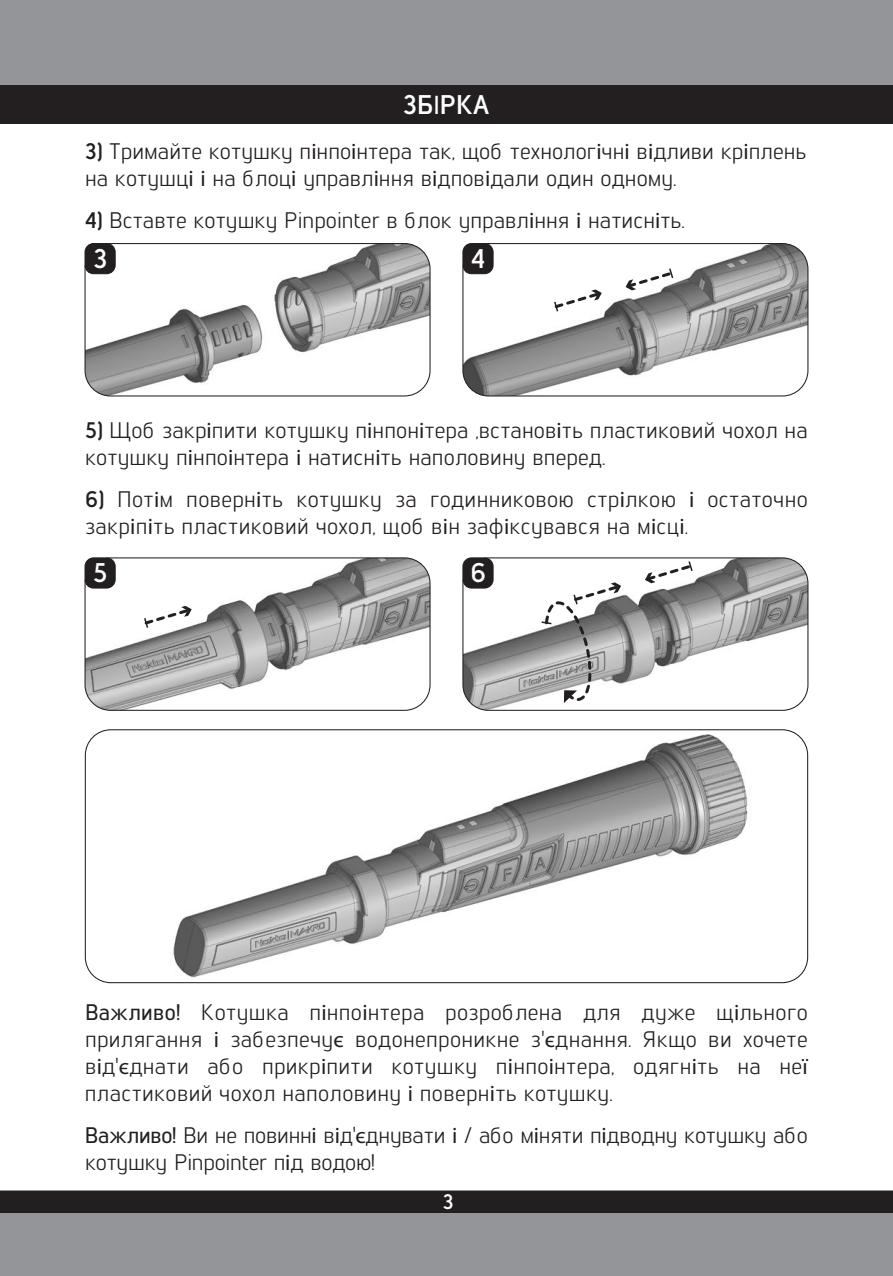
<style>
.page{position:relative;width:893px;height:1276px;background:#fff}
.page>*{position:absolute;margin:0;border:0;box-sizing:border-box;transform-origin:0 0}
.t1{font:700 27px "Lintel";color:#fff}
.t2{font:22.5px/27px "Lintel";letter-spacing:.005em;color:#231f20}
.t3{font:700 21px "Lintel";color:#fff}
.s1{font-family:"Myriad Pro";font-weight:400}
.s2{font-weight:700}
.s3{font-family:"Myriad Pro"}
.s4{font-weight:500}
</style>
<div class="page">
<img style="left:85px;top:731px;width:714px;height:251px">
<div style="left:0;top:0;width:893px;height:124px;background:#939598"></div>
<div style="left:0;top:85px;width:893px;height:39px;background:#231f20"></div>
<div style="left:0;top:1191px;width:893px;height:85px;background:#939598"></div>
<div style="left:0;top:1191px;width:893px;height:21px;background:#231f20"></div>
<img style="left:85px;top:558px;width:344px;height:152px">
<div style="left:85px;top:557px;width:346px;height:154px;border:1px solid #231f20;border-radius:26px"></div>
<div style="left:85px;top:558px;width:30px;height:30px;background:#231f20;border-radius:9px"></div>
<div style="left:85px;top:557px;width:31px;height:31px;border:1px solid #231f20;border-radius:9px"></div>
<svg style="left:142px;top:606px;width:50px;height:22px"></svg>
<img style="left:464px;top:559px;width:344px;height:151px">
<div style="left:462px;top:557px;width:346px;height:154px;border:1px solid #231f20;border-radius:26px"></div>
<div style="left:463px;top:558px;width:30px;height:30px;background:#231f20;border-radius:9px"></div>
<div style="left:462px;top:557px;width:32px;height:31px;border:1px solid #231f20;border-radius:9px"></div>
<svg style="left:644px;top:561px;width:50px;height:22px"></svg>
<svg style="left:542px;top:582px;width:80px;height:121px"></svg>
<img style="left:85px;top:243px;width:344px;height:153px">
<div style="left:85px;top:243px;width:346px;height:153px;border:1px solid #231f20;border-radius:26px"></div>
<div style="left:85px;top:243px;width:30px;height:31px;background:#231f20;border-radius:9px"></div>
<div style="left:85px;top:243px;width:31px;height:31px;border:1px solid #231f20;border-radius:9px"></div>
<img style="left:464px;top:243px;width:344px;height:153px">
<div style="left:462px;top:243px;width:346px;height:153px;border:1px solid #231f20;border-radius:26px"></div>
<div style="left:463px;top:243px;width:30px;height:31px;background:#231f20;border-radius:9px"></div>
<div style="left:462px;top:243px;width:32px;height:31px;border:1px solid #231f20;border-radius:9px"></div>
<svg style="left:625px;top:268px;width:50px;height:22px"></svg>
<svg style="left:552px;top:289px;width:50px;height:22px"></svg>
<p class="t1" style="left:403px;top:86px;width:88px">ЗБ<span class="s1">І</span>РКА</p>
<p class="t2" style="left:85px;top:136px;width:723px"><span class="s2">3)</span> Тримайте котушку п<span class="s3">і</span>нпо<span class="s3">і</span>нтера так, щоб технолог<span class="s3">і</span>чн<span class="s3">і</span> в<span class="s3">і</span>дливи кр<span class="s3">і</span>плень на котушц<span class="s3">і і</span> на блоц<span class="s3">і</span> управл<span class="s3">і</span>ння в<span class="s3">і</span>дпов<span class="s3">і</span>дали один одному.</p>
<p class="t2" style="left:85px;top:205px;width:601px"><span class="s2">4)</span> Вставте котушку Pinpointer в блок управл<span class="s3">і</span>ння <span class="s3">і</span> натисн<span class="s3">і</span>ть.</p>
<p class="t1" style="left:93px;top:239px;width:15px">3</p>
<p class="t1" style="left:471px;top:239px;width:16px">4</p>
<p class="t2" style="left:85px;top:416px;width:724px"><span class="s2">5)</span> Щоб закр<span class="s3">і</span>пити котушку п<span class="s3">і</span>нпон<span class="s3">і</span>тера ,встанов<span class="s3">і</span>ть пластиковий чохол на котушку п<span class="s3">і</span>нпо<span class="s3">і</span>нтера <span class="s3">і</span> натисн<span class="s3">і</span>ть наполовину вперед.</p>
<p class="t2" style="left:85px;top:485px;width:724px"><span class="s2">6)</span> Пот<span class="s3">і</span>м поверн<span class="s3">і</span>ть котушку за годинниковою стр<span class="s3">і</span>лкою <span class="s3">і</span> остаточно закр<span class="s3">і</span>п<span class="s3">і</span>ть пластиковий чохол, щоб в<span class="s3">і</span>н заф<span class="s3">і</span>ксувався на м<span class="s3">і</span>сц<span class="s3">і</span>.</p>
<p class="t1" style="left:93px;top:553px;width:16px">5</p>
<p class="t1" style="left:470px;top:553px;width:17px">6</p>
<p class="t2" style="left:85px;top:997px;width:724px;text-align:justify"><span class="s4">Важливо!</span> Котушка п<span class="s3">і</span>нпо<span class="s3">і</span>нтера розроблена для дуже щ<span class="s3">і</span>льного прилягання <span class="s3">і</span> забезпечу<span class="s3">є</span> водонепроникне з'<span class="s3">є</span>днання. Якщо ви хочете в<span class="s3">і</span>д'<span class="s3">є</span>днати або прикр<span class="s3">і</span>пити котушку п<span class="s3">і</span>нпо<span class="s3">і</span>нтера, одягн<span class="s3">і</span>ть на не<span class="s3">ї </span>пластиковий чохол наполовину <span class="s3">і</span> поверн<span class="s3">і</span>ть котушку.</p>
<p class="t2" style="left:85px;top:1120px;width:724px"><span class="s4">Важливо!</span> Ви не повинн<span class="s3">і</span> в<span class="s3">і</span>д'<span class="s3">є</span>днувати <span class="s3">і</span> / або м<span class="s3">і</span>няти п<span class="s3">і</span>дводну котушку або котушку Pinpointer п<span class="s3">і</span>д водою!</p>
<p class="t3" style="left:443px;top:1187px;width:12px">3</p>
</div>
